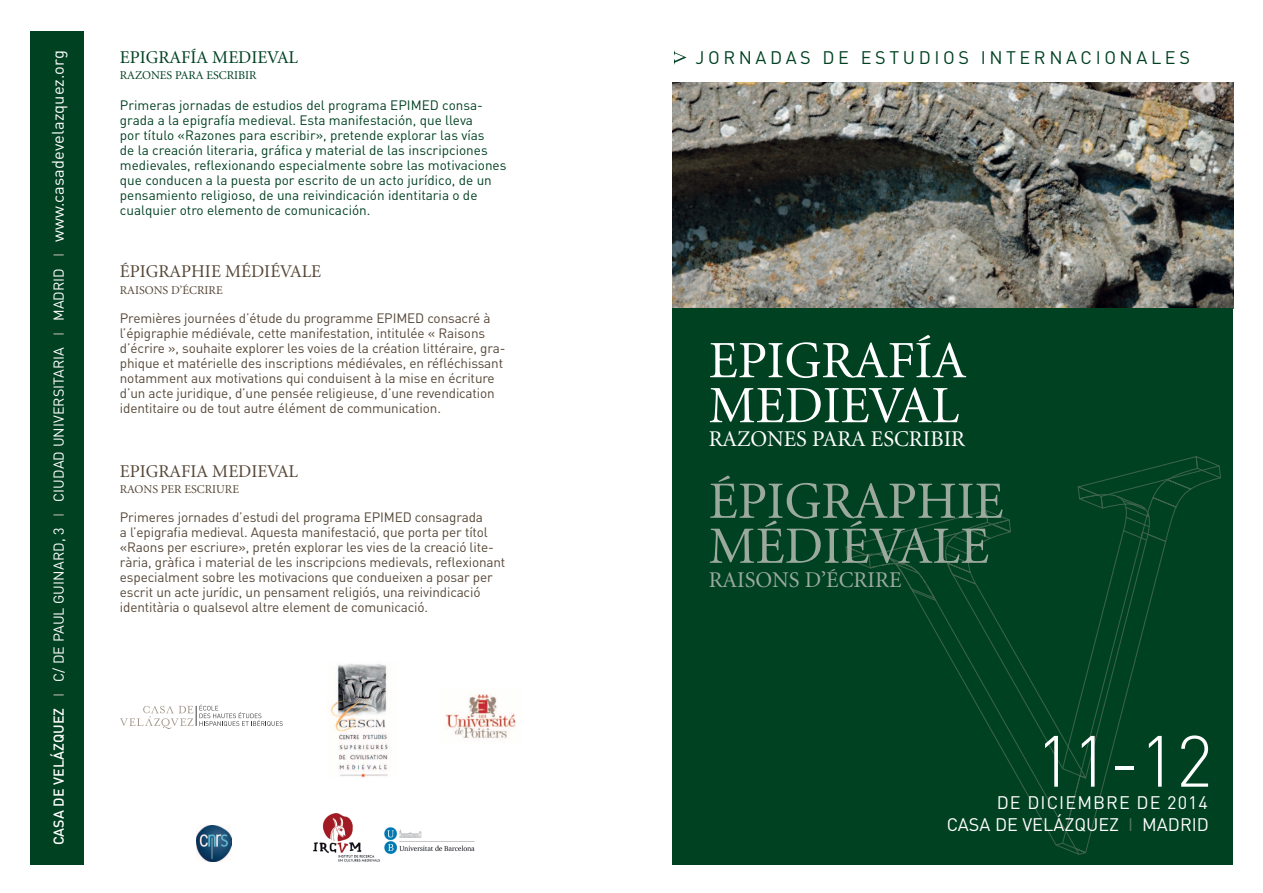
<style>
.page{position:relative;width:1263px;height:893px;background:#fff}
.page>*{position:absolute;margin:0;border:0;box-sizing:border-box;transform-origin:0 0}
.t1{font:300 71.4px "DIN";color:#fff}
.t2{font:52.5px/45px "Minion LT";color:#9caa9d}
.t3{font:52.5px/45px "Minion LT";color:#fff}
.t4{font:22.5px "Minion LT";color:#fff}
.t5{font:22.5px "Minion LT";color:#9caa9d}
.t6{font:18px "Minion LT";color:#564737}
.t7{font:18px "DIN";letter-spacing:.28em;color:#004122}
.t8{font:18px "DIN";color:#fff}
.t9{font:18px "Minion LT";color:#004122}
.t10{font:18px "DIN";letter-spacing:.06em;color:#fff}
.t11{font:14.25px "DIN";letter-spacing:.005em;color:#fff}
.t12{font:13.5px/15px "DIN";letter-spacing:-.01em;color:#564737}
.t13{font:13.5px/15px "DIN";color:#004122}
.t14{font:12px "Minion LT";color:#564737}
.t15{font:12px "Minion LT";color:#004122}
.s1{font-weight:500}
.s2{font-weight:500;color:#849685}
.s3{font-size:16.5px}
.s4{color:#55745c}
</style>
<div class="page">
<img style="left:672px;top:82px;width:561px;height:226px">
<div style="left:672px;top:308px;width:561px;height:557px;background:#004122"></div>
<svg style="left:1080px;top:585px;width:75px;height:270px"></svg>
<svg style="left:1058px;top:699px;width:22px;height:156px"></svg>
<svg style="left:909px;top:585px;width:157px;height:261px"></svg>
<svg style="left:845px;top:456px;width:376px;height:129px"></svg>
<div style="left:30px;top:31px;width:53px;height:834px;background:#004122"></div>
<svg style="left:674px;top:51px;width:12px;height:13px"></svg>
<img style="left:331px;top:663px;width:58px;height:114px">
<img style="left:313px;top:813px;width:162px;height:49px">
<img style="left:445px;top:694px;width:71px;height:46px">
<img style="left:196px;top:826px;width:36px;height:36px">
<svg style="left:120px;top:704px;width:163px;height:25px"></svg>
<p class="t11" style="left:50px;top:845px;width:797px;rotate:-90deg"><span class="s1">CASA DE VELÁZQUEZ</span> <span class="s2">I</span> C/ DE PAUL GU INARD, 3 <span class="s2">I</span> CIU DAD UN IVERSITARIA <span class="s2">I</span> MADRID <span class="s2">I</span> <span class="s3">www.casadevelazquez.org</span></p>
<h3 class="t9" style="left:120px;top:48px;width:180px">EPIGRAFÍA MEDIEVAL</h3>
<p class="t15" style="left:120px;top:69px;width:138px">RAZONES PARA ESCRIBIR</p>
<p class="t13" style="left:120px;top:97px;width:388px">Primeras jornadas de estudios del programa EPIMED consa&shy;grada a la epigrafía medieval. Esta manifestación, que lleva<br>por título «Razones para escribir», pretende explorar las vías<br>de la creación literaria, gráfica y material de las inscripciones medievales, reflexionando especialmente sobre las motivaciones que conducen a la puesta por escrito de un acto jurídico, de un pensamiento religioso, de una reivindicación identitaria o de cualquier otro elemento de comunicación.</p>
<h3 class="t6" style="left:120px;top:263px;width:203px">ÉPIGRAPHIE MÉDIÉVALE</h3>
<p class="t14" style="left:120px;top:284px;width:104px">RAISONS D’ÉCRIRE</p>
<p class="t12" style="left:120px;top:311px;width:387px">Premières journées d’étude du programme EPIMED consacré à l’épigraphie médiévale, cette manifestation, intitulée « Raisons d’écrire », souhaite explorer les voies de la création littéraire, gra&shy;phique et matérielle des inscriptions médiévales, en réfléchissant notamment aux motivations qui conduisent à la mise en écriture d’un acte juridique, d’une pensée religieuse, d’une revendication identitaire ou de tout autre élément de communication.</p>
<h3 class="t6" style="left:120px;top:462px;width:180px">EPIGRAFIA MEDIEVAL</h3>
<p class="t14" style="left:120px;top:483px;width:121px">RAONS PER ESCRIURE</p>
<p class="t12" style="left:120px;top:509px;width:387px">Primeres jornades d’estudi del programa EPIMED consagrada<br>a l’epigrafia medieval. Aquesta manifestació, que porta per títol «Raons per escriure», pretén explorar les vies de la creació lite&shy;rària, gràfica i material de les inscripcions medievals, reflexionant especialment sobre les motivacions que condueixen a posar per escrit un acte jurídic, un pensament religiós, una reivindicació identitària o qualsevol altre element de comunicació.</p>
<h3 class="t7" style="left:695px;top:46px;width:75px">Jornada</h3>
<h3 class="t7" style="left:800px;top:46px;width:36px">s de</h3>
<h3 class="t7" style="left:861px;top:46px;width:331px">e studi os i nternaci onales</h3>
<h2 class="t3" style="left:709px;top:340px;width:259px">EPIGRAFÍA<br>MEDIEVAL</h2>
<h3 class="t4" style="left:709px;top:428px;width:258px">RAZONES PARA ESCRIBIR</h3>
<h2 class="t2" style="left:709px;top:480px;width:296px">ÉPIGRAPHIE<br>MÉDIÉVALE</h2>
<h3 class="t5" style="left:709px;top:568px;width:194px">RAISONS D’ÉCRIRE</h3>
<h1 class="t1" style="left:1035px;top:717px;width:179px">11-12</h1>
<h3 class="t10" style="left:997px;top:791px;width:213px">DE DICIEMBRE DE 2014</h3>
<h3 class="t8" style="left:947px;top:813px;width:264px">CASA DE VELÁZQU EZ <span class="s4">I</span> MADRID</h3>
</div>
